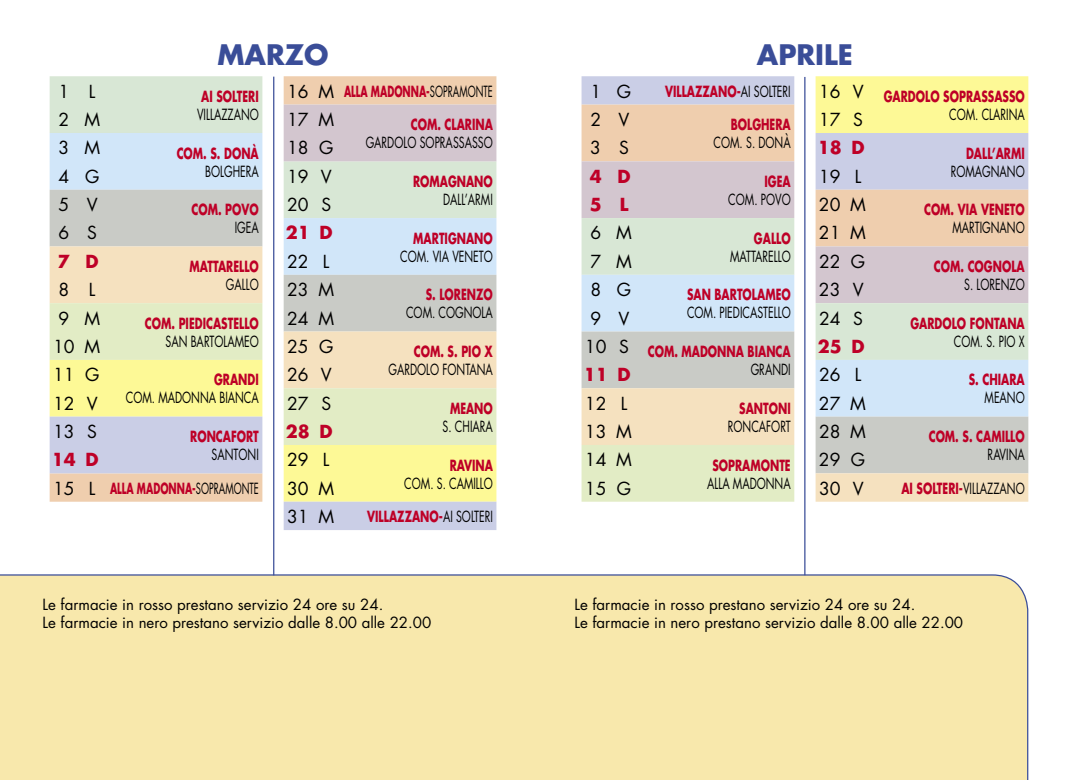
<style>
.page{position:relative;width:1078px;height:780px;background:#fff}
.page>*{position:absolute;margin:0;border:0;box-sizing:border-box;transform-origin:0 0}
.t1{font:700 27.5px "Futura Std";color:#3a4d98}
.t2{font:17.5px/28.2px "Futura Std";color:#000}
.t3{font:700 17.5px "Futura Std";color:#be0027}
.t4{font:700 15px/18px "Futura Std";color:#be0027;text-align:right;scale:.7 1}
.t5{font:15px "Futura Std";color:#000;scale:.7 1}
.t6{font:15px/18px "Futura Std";color:#000}
.t7{font:700 15px "Futura Std";color:#be0027;scale:.62 1}
.s1{font-weight:400;font-size:17.5px;color:#000}
.s2{font-weight:400;color:#000}
</style>
<div class="page">
<div style="left:0;top:574px;width:1028px;height:206px;background:#f8e8ac"></div>
<hr style="left:804px;top:77px;width:1px;height:498px;background:#3a4d98">
<hr style="left:273px;top:77px;width:1px;height:498px;background:#3a4d98">
<svg style="left:581px;top:76px;width:225px;height:29px;background:#cdd0e6"></svg>
<div style="left:815px;top:76px;width:213px;height:29px;background:#fdf996"></div>
<svg style="left:581px;top:105px;width:447px;height:56px;background:#eadab9"></svg>
<svg style="left:581px;top:161px;width:447px;height:57px;background:#d9cccf"></svg>
<svg style="left:581px;top:218px;width:447px;height:57px;background:#dedacc"></svg>
<svg style="left:581px;top:275px;width:447px;height:56px;background:#d5dfe6"></svg>
<svg style="left:581px;top:331px;width:447px;height:57px;background:#d1dad8"></svg>
<svg style="left:581px;top:388px;width:447px;height:113px;background:#e2ddce"></svg>
<div style="left:581px;top:445px;width:213px;height:56px;background:#e2ecc5"></div>
<svg style="left:50px;top:76px;width:446px;height:57px;background:#e1e0cb"></svg>
<div style="left:283px;top:105px;width:213px;height:28px;background:#d3c6cf"></div>
<svg style="left:50px;top:133px;width:446px;height:57px;background:#d5dfe6"></svg>
<svg style="left:50px;top:190px;width:446px;height:56px;background:#d0dad8"></svg>
<svg style="left:50px;top:246px;width:446px;height:57px;background:#e2ded1"></svg>
<svg style="left:50px;top:303px;width:446px;height:57px;background:#e1e2c6"></svg>
<svg style="left:50px;top:360px;width:446px;height:56px;background:#f4f0af"></svg>
<svg style="left:50px;top:416px;width:446px;height:114px"></svg>
<h1 class="t1" style="left:217px;top:37px;width:113px">MARZO</h1>
<h1 class="t1" style="left:756px;top:37px;width:98px">APRILE</h1>
<p class="t7" style="left:287px;top:81px;width:333px"><span class="s1">16 M</span> ALLA MADONNA-<span class="s2">SOPRAMONTE</span></p>
<p class="t2" style="left:58px;top:77px;width:39px">1 L</p>
<p class="t4" style="left:201px;top:87px;width:84px">AI SOLTERI</p>
<p class="t5" style="left:197px;top:105px;width:90px">VILLAZZANO</p>
<p class="t2" style="left:58px;top:106px;width:43px">2 M</p>
<p class="t2" style="left:287px;top:106px;width:48px">17 M</p>
<p class="t4" style="left:410px;top:115px;width:119px">COM. CLARINA</p>
<p class="t5" style="left:365px;top:133px;width:183px">GARDOLO SOPRASSASSO</p>
<p class="t2" style="left:58px;top:134px;width:43px">3 M</p>
<p class="t4" style="left:177px;top:144px;width:119px">COM. S. DONÀ</p>
<p class="t5" style="left:205px;top:161px;width:78px">BOLGHERA</p>
<p class="t2" style="left:287px;top:134px;width:48px">18 G</p>
<p class="t2" style="left:58px;top:162px;width:42px">4 G</p>
<p class="t2" style="left:287px;top:162px;width:46px">19 V</p>
<p class="t4" style="left:413px;top:172px;width:116px">ROMAGNANO</p>
<p class="t5" style="left:443px;top:190px;width:72px">DALL’ARMI</p>
<p class="t2" style="left:287px;top:191px;width:46px">20 S</p>
<p class="t2" style="left:58px;top:191px;width:41px">5 V</p>
<p class="t4" style="left:191px;top:200px;width:98px">COM. POVO</p>
<p class="t5" style="left:235px;top:218px;width:36px">IGEA</p>
<p class="t2" style="left:58px;top:219px;width:40px">6 S</p>
<p class="t3" style="left:286px;top:221px;width:48px">21 D</p>
<p class="t4" style="left:413px;top:229px;width:115px">MARTIGNANO</p>
<p class="t5" style="left:400px;top:246px;width:134px">COM. VIA VENETO</p>
<p class="t2" style="left:287px;top:247px;width:44px">22 L</p>
<p class="t3" style="left:58px;top:249px;width:42px">7 D</p>
<p class="t4" style="left:189px;top:257px;width:100px">MATTARELLO</p>
<p class="t5" style="left:226px;top:275px;width:48px">GALLO</p>
<p class="t2" style="left:58px;top:276px;width:39px">8 L</p>
<p class="t2" style="left:287px;top:276px;width:48px">23 M</p>
<p class="t4" style="left:425px;top:285px;width:97px">S. LORENZO</p>
<p class="t5" style="left:406px;top:303px;width:125px">COM. COGNOLA</p>
<p class="t2" style="left:58px;top:304px;width:43px">9 M</p>
<p class="t4" style="left:145px;top:314px;width:164px">COM. PIEDICASTELLO</p>
<p class="t5" style="left:165px;top:331px;width:135px">SAN BARTOLAMEO</p>
<p class="t2" style="left:287px;top:304px;width:48px">24 M</p>
<p class="t2" style="left:53px;top:332px;width:48px">10 M</p>
<p class="t2" style="left:287px;top:332px;width:48px">25 G</p>
<p class="t4" style="left:414px;top:342px;width:114px">COM. S. PIO X</p>
<p class="t5" style="left:388px;top:360px;width:151px">GARDOLO FONTANA</p>
<p class="t2" style="left:53px;top:361px;width:48px">11 G</p>
<p class="t4" style="left:214px;top:370px;width:65px">GRANDI</p>
<p class="t5" style="left:126px;top:388px;width:191px">COM. MADONNA BIANCA</p>
<p class="t2" style="left:287px;top:361px;width:46px">26 V</p>
<p class="t2" style="left:53px;top:389px;width:46px">12 V</p>
<p class="t2" style="left:287px;top:389px;width:46px">27 S</p>
<p class="t4" style="left:450px;top:399px;width:63px">MEANO</p>
<p class="t5" style="left:442px;top:416px;width:73px">S. CHIARA</p>
<p class="t3" style="left:286px;top:420px;width:48px">28 D</p>
<p class="t2" style="left:53px;top:417px;width:46px">13 S</p>
<p class="t4" style="left:190px;top:427px;width:99px">RONCAFORT</p>
<p class="t5" style="left:211px;top:445px;width:69px">SANTONI</p>
<p class="t3" style="left:52px;top:448px;width:48px">14 D</p>
<p class="t2" style="left:287px;top:446px;width:44px">29 L</p>
<p class="t4" style="left:449px;top:455px;width:63px">RAVINA</p>
<p class="t5" style="left:404px;top:473px;width:128px">COM. S. CAMILLO</p>
<p class="t7" style="left:53px;top:478px;width:333px"><span class="s1">15 L</span> ALLA MADONNA-<span class="s2">SOPRAMONTE</span></p>
<p class="t2" style="left:287px;top:474px;width:48px">30 M<br>31 M</p>
<p class="t4" style="left:367px;top:507px;width:181px">VILLAZZANO-<span class="s2">AI SOLTERI</span></p>
<p class="t2" style="left:590px;top:77px;width:42px">1 G</p>
<p class="t4" style="left:665px;top:82px;width:181px">VILLAZZANO-<span class="s2">AI SOLTERI</span></p>
<p class="t4" style="left:818px;top:87px;width:295px"><sup>16</sup> <sup>V</sup> GARDOLO SOPRASSASSO<br><span class="s2">COM. CLARINA</span></p>
<p class="t2" style="left:590px;top:106px;width:41px">2 V</p>
<p class="t4" style="left:730px;top:115px;width:87px">BOLGHERA</p>
<p class="t5" style="left:713px;top:133px;width:112px">COM. S. DONÀ</p>
<p class="t2" style="left:818px;top:106px;width:46px">17 S</p>
<p class="t2" style="left:590px;top:134px;width:40px">3 S</p>
<p class="t3" style="left:817px;top:136px;width:48px">18 D</p>
<p class="t4" style="left:965px;top:144px;width:85px">DALL’ARMI</p>
<p class="t5" style="left:950px;top:161px;width:107px">ROMAGNANO</p>
<p class="t2" style="left:818px;top:162px;width:44px">19 L</p>
<p class="t3" style="left:589px;top:164px;width:42px">4 D</p>
<p class="t4" style="left:764px;top:172px;width:39px">IGEA</p>
<p class="t5" style="left:728px;top:190px;width:91px">COM. POVO</p>
<p class="t3" style="left:589px;top:193px;width:40px">5 L</p>
<p class="t2" style="left:818px;top:191px;width:48px">20 M</p>
<p class="t4" style="left:923px;top:200px;width:145px">COM. VIA VENETO</p>
<p class="t5" style="left:952px;top:218px;width:105px">MARTIGNANO</p>
<p class="t2" style="left:590px;top:219px;width:43px">6 M</p>
<p class="t4" style="left:753px;top:229px;width:54px">GALLO</p>
<p class="t5" style="left:730px;top:246px;width:88px">MATTARELLO</p>
<p class="t2" style="left:818px;top:219px;width:48px">21 M</p>
<p class="t2" style="left:590px;top:247px;width:43px">7 M</p>
<p class="t2" style="left:818px;top:247px;width:48px">22 G</p>
<p class="t4" style="left:933px;top:257px;width:131px">COM. COGNOLA</p>
<p class="t5" style="left:963px;top:275px;width:88px">S. LORENZO</p>
<p class="t2" style="left:590px;top:276px;width:42px">8 G</p>
<p class="t4" style="left:686px;top:285px;width:150px">SAN BARTOLAMEO</p>
<p class="t5" style="left:686px;top:303px;width:150px">COM. PIEDICASTELLO</p>
<p class="t2" style="left:818px;top:276px;width:46px">23 V</p>
<p class="t2" style="left:590px;top:304px;width:41px">9 V</p>
<p class="t2" style="left:818px;top:304px;width:46px">24 S</p>
<p class="t4" style="left:910px;top:314px;width:165px">GARDOLO FONTANA</p>
<p class="t5" style="left:953px;top:331px;width:103px">COM. S. PIO X</p>
<p class="t4" style="left:584px;top:342px;width:295px"><sup>10</sup> <sup>S</sup> COM. MADONNA BIANCA<br><span class="s2">GRANDI</span></p>
<p class="t3" style="left:817px;top:335px;width:48px">25 D</p>
<p class="t3" style="left:583px;top:363px;width:48px">11 D</p>
<p class="t2" style="left:818px;top:361px;width:44px">26 L</p>
<p class="t4" style="left:968px;top:370px;width:81px">S. CHIARA</p>
<p class="t5" style="left:984px;top:388px;width:59px">MEANO</p>
<p class="t2" style="left:818px;top:389px;width:48px">27 M</p>
<p class="t2" style="left:584px;top:389px;width:44px">12 L</p>
<p class="t4" style="left:739px;top:399px;width:75px">SANTONI</p>
<p class="t5" style="left:727px;top:416px;width:91px">RONCAFORT</p>
<p class="t2" style="left:585px;top:417px;width:48px">13 M</p>
<p class="t2" style="left:818px;top:417px;width:48px">28 M</p>
<p class="t4" style="left:928px;top:427px;width:139px">COM. S. CAMILLO</p>
<p class="t5" style="left:987px;top:445px;width:55px">RAVINA</p>
<p class="t2" style="left:584px;top:446px;width:48px">14 M</p>
<p class="t4" style="left:712px;top:455px;width:113px">SOPRAMONTE</p>
<p class="t5" style="left:707px;top:473px;width:121px">ALLA MADONNA</p>
<p class="t2" style="left:818px;top:446px;width:48px">29 G</p>
<p class="t2" style="left:585px;top:474px;width:48px">15 G</p>
<p class="t2" style="left:818px;top:474px;width:46px">30 V</p>
<p class="t4" style="left:901px;top:479px;width:178px">AI SOLTERI-<span class="s2">VILLAZZANO</span></p>
<p class="t6" style="left:43px;top:595px;width:390px">Le farmacie in rosso prestano servizio 24 ore su 24.<br>Le farmacie in nero prestano servizio dalle 8.00 alle 22.00</p>
<p class="t6" style="left:574px;top:595px;width:390px">Le farmacie in rosso prestano servizio 24 ore su 24.<br>Le farmacie in nero prestano servizio dalle 8.00 alle 22.00</p>
</div>
